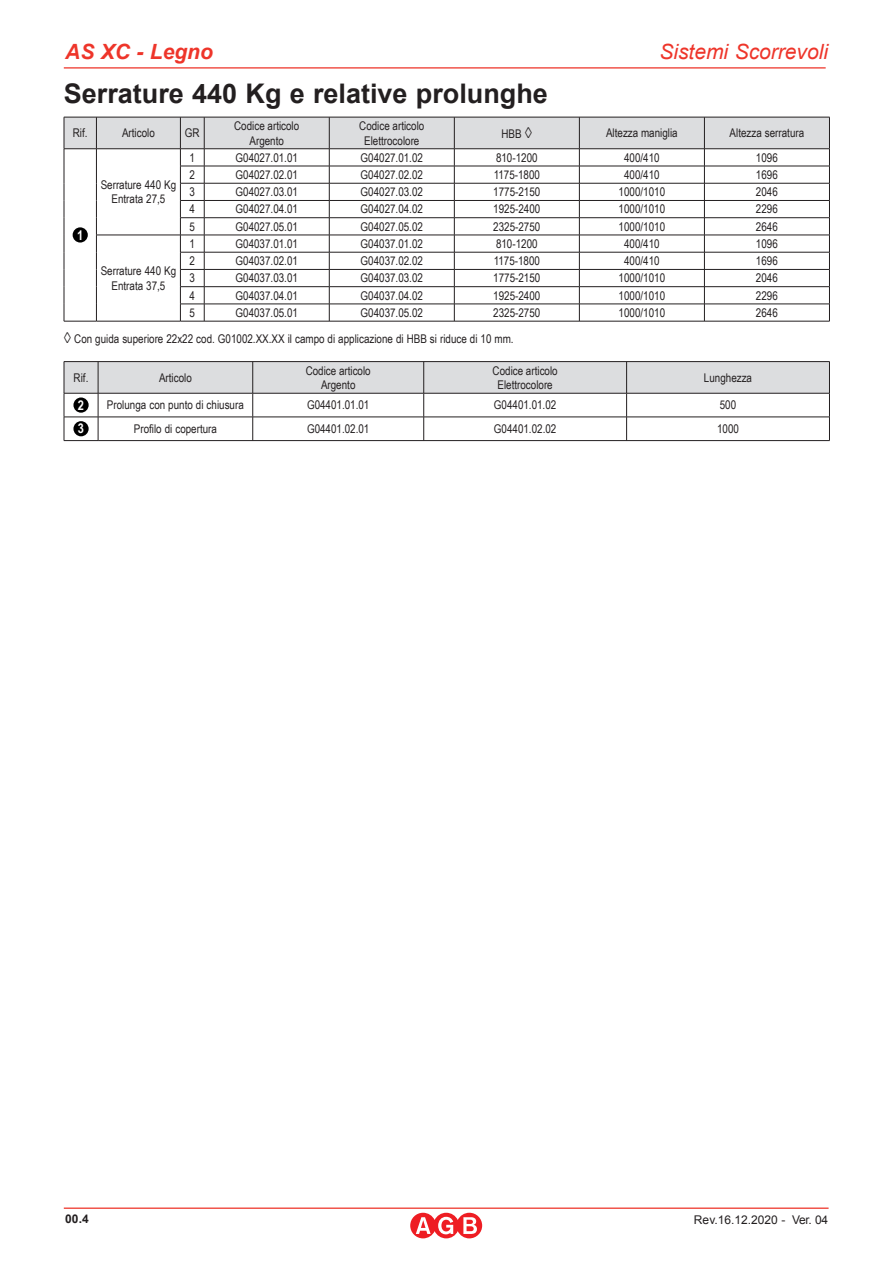
<style>
.page{position:relative;width:893px;height:1263px;background:#fff}
.page>*{position:absolute;margin:0;border:0;box-sizing:border-box;transform-origin:0 0}
.t1{font:700 27px "Arial";color:#231f20}
.t2{font:italic 21px "Arial";color:#ee352a}
.t3{font:italic 700 21px "Arial";color:#ee352a}
.t4{font:700 13.5px "Arial Narrow";color:#fff}
.t5{font:12px/14.4px "Arial Narrow";color:#231f20;text-align:center}
.t6{font:12px "Arial";color:#231f20}
.t7{font:700 12px "Arial";color:#231f20}
.s1{font-family:"Arial";font-weight:700;font-size:15px}
</style>
<div class="page">
<hr style="left:64px;top:67px;width:761px;height:2px;background:#ee352a">
<hr style="left:64px;top:321px;width:32px;height:1px;background:#231f20">
<hr style="left:96px;top:321px;width:84px;height:1px;background:#231f20">
<hr style="left:180px;top:321px;width:649px;height:1px;background:#231f20">
<svg style="left:64px;top:117px;width:766px;height:204px"></svg>
<div style="left:73px;top:227px;width:15px;height:16px;background:#000;border-radius:50%"></div>
<hr style="left:64px;top:361px;width:765px;height:1px;background:#231f20">
<hr style="left:64px;top:440px;width:34px;height:1px;background:#231f20">
<svg style="left:64px;top:362px;width:766px;height:78px"></svg>
<hr style="left:98px;top:440px;width:731px;height:1px;background:#231f20">
<hr style="left:64px;top:362px;width:1px;height:31px;background:#231f20">
<hr style="left:98px;top:362px;width:1px;height:31px;background:#231f20">
<hr style="left:252px;top:362px;width:1px;height:31px;background:#231f20">
<hr style="left:423px;top:362px;width:1px;height:31px;background:#231f20">
<hr style="left:626px;top:362px;width:1px;height:31px;background:#231f20">
<hr style="left:829px;top:362px;width:1px;height:31px;background:#231f20">
<svg style="left:73px;top:397px;width:16px;height:16px"></svg>
<div style="left:73px;top:421px;width:16px;height:15px;background:#000;border-radius:50%"></div>
<svg style="left:410px;top:1213px;width:72px;height:25px"></svg>
<hr style="left:64px;top:1208px;width:764px;height:1px;background:#ee352a">
<h2 class="t3" style="left:65px;top:40px;width:149px">AS XC - Legno</h2>
<h2 class="t2" style="left:659px;top:40px;width:170px">Sistemi Scorrevoli</h2>
<h1 class="t1" style="left:64px;top:78px;width:485px">Serrature 440 Kg e relative prolunghe</h1>
<p class="t5" style="left:73px;top:126px;width:16px">Rif.</p>
<p class="t5" style="left:122px;top:126px;width:34px">Articolo</p>
<p class="t5" style="left:185px;top:126px;width:16px">GR</p>
<p class="t5" style="left:234px;top:119px;width:67px">Codice articolo<br>Argento</p>
<p class="t5" style="left:359px;top:119px;width:67px">Codice articolo<br>Elettrocolore</p>
<p class="t5" style="left:501px;top:127px;width:32px">HBB <span class="s1">◊</span></p>
<p class="t5" style="left:606px;top:126px;width:73px">Altezza maniglia</p>
<p class="t5" style="left:729px;top:126px;width:76px">Altezza serratura</p>
<p class="t4" style="left:77px;top:227px;width:8px">1</p>
<p class="t5" style="left:101px;top:177px;width:77px">Serrature 440 Kg<br>Entrata 27,5</p>
<p class="t5" style="left:101px;top:264px;width:77px">Serrature 440 Kg<br>Entrata 37,5</p>
<p class="t5" style="left:189px;top:150px;width:7px">1</p>
<p class="t5" style="left:235px;top:150px;width:64px">G04027.01.01</p>
<p class="t5" style="left:360px;top:150px;width:64px">G04027.01.02</p>
<p class="t5" style="left:496px;top:150px;width:43px">810-1200</p>
<p class="t5" style="left:624px;top:150px;width:37px">400/410</p>
<p class="t5" style="left:756px;top:150px;width:23px">1096</p>
<p class="t5" style="left:189px;top:167px;width:7px">2</p>
<p class="t5" style="left:235px;top:167px;width:64px">G04027.02.01</p>
<p class="t5" style="left:360px;top:167px;width:64px">G04027.02.02</p>
<p class="t5" style="left:493px;top:167px;width:48px">1175-1800</p>
<p class="t5" style="left:624px;top:167px;width:37px">400/410</p>
<p class="t5" style="left:756px;top:167px;width:23px">1696</p>
<p class="t5" style="left:189px;top:185px;width:7px">3</p>
<p class="t5" style="left:235px;top:185px;width:64px">G04027.03.01</p>
<p class="t5" style="left:360px;top:185px;width:64px">G04027.03.02</p>
<p class="t5" style="left:493px;top:185px;width:49px">1775-2150</p>
<p class="t5" style="left:618px;top:185px;width:48px">1000/1010</p>
<p class="t5" style="left:756px;top:185px;width:23px">2046</p>
<p class="t5" style="left:189px;top:202px;width:7px">4</p>
<p class="t5" style="left:235px;top:202px;width:64px">G04027.04.01</p>
<p class="t5" style="left:360px;top:202px;width:64px">G04027.04.02</p>
<p class="t5" style="left:493px;top:202px;width:49px">1925-2400</p>
<p class="t5" style="left:618px;top:202px;width:48px">1000/1010</p>
<p class="t5" style="left:756px;top:202px;width:23px">2296</p>
<p class="t5" style="left:189px;top:219px;width:7px">5</p>
<p class="t5" style="left:235px;top:219px;width:64px">G04027.05.01</p>
<p class="t5" style="left:360px;top:219px;width:64px">G04027.05.02</p>
<p class="t5" style="left:493px;top:219px;width:49px">2325-2750</p>
<p class="t5" style="left:618px;top:219px;width:48px">1000/1010</p>
<p class="t5" style="left:756px;top:219px;width:23px">2646</p>
<p class="t5" style="left:189px;top:236px;width:7px">1</p>
<p class="t5" style="left:235px;top:236px;width:64px">G04037.01.01</p>
<p class="t5" style="left:360px;top:236px;width:64px">G04037.01.02</p>
<p class="t5" style="left:496px;top:236px;width:43px">810-1200</p>
<p class="t5" style="left:624px;top:236px;width:37px">400/410</p>
<p class="t5" style="left:756px;top:236px;width:23px">1096</p>
<p class="t5" style="left:189px;top:254px;width:7px">2</p>
<p class="t5" style="left:235px;top:254px;width:64px">G04037.02.01</p>
<p class="t5" style="left:360px;top:254px;width:64px">G04037.02.02</p>
<p class="t5" style="left:493px;top:254px;width:48px">1175-1800</p>
<p class="t5" style="left:624px;top:254px;width:37px">400/410</p>
<p class="t5" style="left:756px;top:254px;width:23px">1696</p>
<p class="t5" style="left:189px;top:271px;width:7px">3</p>
<p class="t5" style="left:235px;top:271px;width:64px">G04037.03.01</p>
<p class="t5" style="left:360px;top:271px;width:64px">G04037.03.02</p>
<p class="t5" style="left:493px;top:271px;width:49px">1775-2150</p>
<p class="t5" style="left:618px;top:271px;width:48px">1000/1010</p>
<p class="t5" style="left:756px;top:271px;width:23px">2046</p>
<p class="t5" style="left:189px;top:288px;width:7px">4</p>
<p class="t5" style="left:235px;top:288px;width:64px">G04037.04.01</p>
<p class="t5" style="left:360px;top:288px;width:64px">G04037.04.02</p>
<p class="t5" style="left:493px;top:288px;width:49px">1925-2400</p>
<p class="t5" style="left:618px;top:288px;width:48px">1000/1010</p>
<p class="t5" style="left:756px;top:288px;width:23px">2296</p>
<p class="t5" style="left:189px;top:305px;width:7px">5</p>
<p class="t5" style="left:235px;top:305px;width:64px">G04037.05.01</p>
<p class="t5" style="left:360px;top:305px;width:64px">G04037.05.02</p>
<p class="t5" style="left:493px;top:305px;width:49px">2325-2750</p>
<p class="t5" style="left:618px;top:305px;width:48px">1000/1010</p>
<p class="t5" style="left:756px;top:305px;width:23px">2646</p>
<p class="t5" style="left:64px;top:331px;width:451px"><span class="s1">◊</span> Con guida superiore 22x22 cod. G01002.XX.XX il campo di applicazione di HBB si riduce di 10 mm.</p>
<p class="t5" style="left:74px;top:370px;width:16px">Rif.</p>
<p class="t5" style="left:159px;top:370px;width:34px">Articolo</p>
<p class="t5" style="left:306px;top:363px;width:67px">Codice articolo<br>Argento</p>
<p class="t5" style="left:492px;top:363px;width:67px">Codice articolo<br>Elettrocolore</p>
<p class="t5" style="left:704px;top:370px;width:50px">Lunghezza</p>
<p class="t4" style="left:78px;top:397px;width:8px">2</p>
<p class="t5" style="left:107px;top:398px;width:138px">Prolunga con punto di chiusura</p>
<p class="t5" style="left:307px;top:398px;width:64px">G04401.01.01</p>
<p class="t5" style="left:494px;top:398px;width:64px">G04401.01.02</p>
<p class="t5" style="left:719px;top:398px;width:18px">500</p>
<p class="t4" style="left:78px;top:421px;width:8px">3</p>
<p class="t5" style="left:134px;top:422px;width:85px">Profilo di copertura</p>
<p class="t5" style="left:307px;top:422px;width:64px">G04401.02.01</p>
<p class="t5" style="left:494px;top:422px;width:64px">G04401.02.02</p>
<p class="t5" style="left:717px;top:422px;width:23px">1000</p>
<p class="t7" style="left:65px;top:1212px;width:25px">00.4</p>
<p class="t6" style="left:792px;top:1213px;width:37px">Ver. 04</p>
<p class="t6" style="left:694px;top:1213px;width:93px">Rev.16.12.2020 -</p>
</div>
